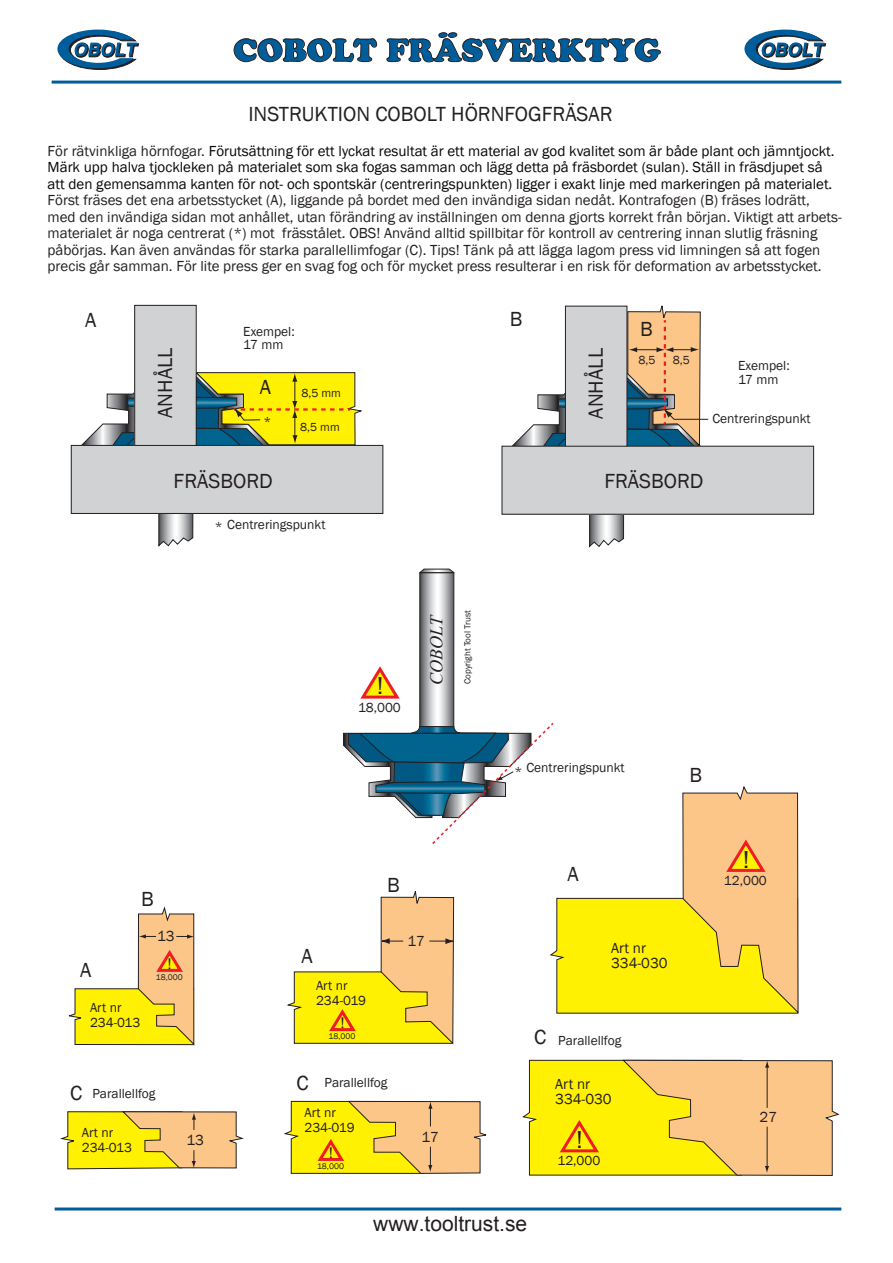
<style>
.page{position:relative;width:893px;height:1263px;background:#fff}
.page>*{position:absolute;margin:0;border:0;box-sizing:border-box;transform-origin:0 0}
.t1{font:31.5px "Cooper Black Std";color:#005d9c}
.t2{font:25.2px "Franklin Gothic";color:#231f20}
.t3{font:21px "Franklin Gothic";color:#231f20}
.t4{font:21px "Arial";color:#231f20}
.t5{font:italic 18px "Times New Roman";color:#231f20}
.t6{font:15.9px "Franklin Gothic";color:#231f20}
.t7{font:15px/16.5px "Franklin Gothic";color:#231f20}
.t8{font:15px/16.5px "Franklin Gothic";color:#050504}
.t9{font:13.5px/15px "Franklin Gothic";color:#231f20}
.t10{font:12px "Franklin Gothic";color:#231f20}
.t11{font:9px "Franklin Gothic";color:#231f20}
.t12{font:8.55px "Franklin Gothic";color:#231f20}
.s1{color:#231f20}
.s2{font-size:21px}
</style>
<div class="page">
<hr style="left:55px;top:1207px;width:786px;height:3px;background:#005d9c">
<hr style="left:52px;top:81px;width:789px;height:3px;background:#005d9c">
<svg style="left:57px;top:30px;width:82px;height:40px"></svg>
<svg style="left:744px;top:30px;width:82px;height:40px"></svg>
<svg style="left:234px;top:38px;width:143px;height:25px"></svg>
<svg style="left:387px;top:32px;width:274px;height:31px"></svg>
<div style="left:71px;top:445px;width:312px;height:68px;background:#d1d2d4"></div>
<div style="left:135px;top:305px;width:61px;height:140px;background:#d1d2d4"></div>
<div style="left:134px;top:305px;width:63px;height:141px;border:1px solid #231f20"></div>
<svg style="left:420px;top:568px;width:35px;height:6px"></svg>
<svg style="left:421px;top:574px;width:31px;height:147px"></svg>
<div style="left:419px;top:572px;width:35px;height:156px;border:1px solid #231f20"></div>
<svg style="left:360px;top:666px;width:40px;height:33px"></svg>
<div style="left:502px;top:446px;width:312px;height:68px;background:#d1d2d4"></div>
<div style="left:502px;top:446px;width:312px;height:69px;border:1px solid #231f20"></div>
<svg style="left:512px;top:305px;width:197px;height:243px"></svg>
<svg style="left:81px;top:371px;width:283px;height:176px"></svg>
<svg style="left:522px;top:1059px;width:318px;height:117px;background:#f7d64e"></svg>
<svg style="left:284px;top:1101px;width:203px;height:73px;background:#f3d150"></svg>
<svg style="left:60px;top:1111px;width:184px;height:58px;background:#f0d252"></svg>
<svg style="left:68px;top:906px;width:127px;height:140px"></svg>
<svg style="left:286px;top:721px;width:513px;height:324px"></svg>
<h1 class="t1" style="left:233px;top:31px;width:429px">COBOLT FRÄSVERKTYG</h1>
<h3 class="t3" style="left:248px;top:101px;width:366px">INSTRUKTION COBOLT HÖRNFOGFRÄSAR</h3>
<p class="t8" style="left:48px;top:143px;width:788px"><span class="s1">För rätvinkliga hörnfogar.</span> Förutsättning för ett lyckat resultat är ett material av god kvalitet som är både plant och jämntjockt.<br>Märk upp halva tjockleken på materialet som ska fogas samman och lägg detta på fräsbordet (sulan). Ställ in fräsdjupet så att den gemensamma kanten för not- och spontskär (centreringspunkten) ligger i exakt linje med markeringen på materialet.</p>
<p class="t7" style="left:48px;top:192px;width:796px">Först fräses det ena arbetsstycket (A), liggande på bordet med den invändiga sidan nedåt. Kontrafogen (B) fräses lodrätt,<br>med den invändiga sidan mot anhållet, utan förändring av inställningen om denna gjorts korrekt från början. Viktigt att arbets&shy;materialet är noga centrerat (*) mot frässtålet. OBS! Använd alltid spillbitar för kontroll av centrering innan slutlig fräsning påbörjas. Kan även användas för starka parallellimfogar (C). Tips! Tänk på att lägga lagom press vid limningen så att fogen precis går samman. För lite press ger en svag fog och för mycket press resulterar i en risk för deformation av arbetsstycket.</p>
<h3 class="t3" style="left:85px;top:307px;width:13px">A</h3>
<h3 class="t3" style="left:510px;top:306px;width:14px">B</h3>
<h3 class="t3" style="left:640px;top:316px;width:14px">B</h3>
<p class="t9" style="left:243px;top:325px;width:53px;line-height:13.5px">Exempel:<br>17 mm</p>
<h3 class="t3" style="left:152px;top:418px;width:72px;rotate:-90deg">ANHÅLL</h3>
<h3 class="t3" style="left:583px;top:419px;width:72px;rotate:-90deg">ANHÅLL</h3>
<p class="t10" style="left:638px;top:352px;width:19px">8,5</p>
<p class="t10" style="left:673px;top:353px;width:19px">8,5</p>
<p class="t9" style="left:738px;top:359px;width:53px;line-height:13.5px">Exempel:<br>17 mm</p>
<h3 class="t3" style="left:260px;top:374px;width:13px">A</h3>
<p class="t10" style="left:301px;top:385px;width:41px">8,5 mm</p>
<p class="t10" style="left:300px;top:419px;width:41px">8,5 mm</p>
<p class="t9" style="left:264px;top:414px;width:9px">*</p>
<p class="t9" style="left:712px;top:412px;width:100px">Centreringspunkt</p>
<h3 class="t3" style="left:174px;top:468px;width:101px">FRÄSBORD</h3>
<p class="t9" style="left:215px;top:517px;width:112px">* Centreringspunkt</p>
<h3 class="t3" style="left:604px;top:468px;width:101px">FRÄSBORD</h3>
<h3 class="t3" style="left:141px;top:886px;width:14px">B</h3>
<h3 class="t3" style="left:80px;top:957px;width:13px">A</h3>
<p class="t9" style="left:90px;top:1000px;width:52px">Art nr<br>234-013</p>
<p class="t7" style="left:157px;top:928px;width:19px">13</p>
<p class="t6" style="left:168px;top:953px;width:6px">!</p>
<p class="t12" style="left:156px;top:971px;width:28px">18,000</p>
<p class="t9" style="left:70px;top:1086px;width:87px"><span class="s2">C</span> Parallellfog</p>
<p class="t9" style="left:82px;top:1125px;width:52px">Art nr<br>234-013</p>
<p class="t7" style="left:186px;top:1132px;width:19px">13</p>
<h2 class="t2" style="left:377px;top:670px;width:8px">!</h2>
<p class="t9" style="left:358px;top:700px;width:44px">18,000</p>
<p class="t5" style="left:424px;top:685px;width:72px;rotate:-90deg">COBOLT</p>
<p class="t11" style="left:462px;top:684px;width:75px;rotate:-90deg">Copyright Tool Trust</p>
<p class="t9" style="left:526px;top:760px;width:100px">Centreringspunkt</p>
<p class="t9" style="left:515px;top:764px;width:9px">*</p>
<h3 class="t3" style="left:690px;top:762px;width:14px">B</h3>
<h3 class="t3" style="left:387px;top:872px;width:14px">B</h3>
<h3 class="t3" style="left:302px;top:943px;width:13px">A</h3>
<p class="t9" style="left:316px;top:978px;width:52px">Art nr<br>234-019</p>
<p class="t6" style="left:340px;top:1013px;width:6px">!</p>
<p class="t12" style="left:329px;top:1031px;width:28px">18,000</p>
<h3 class="t3" style="left:296px;top:1069px;width:14px">C</h3>
<p class="t9" style="left:325px;top:1075px;width:65px">Parallellfog</p>
<p class="t9" style="left:304px;top:1105px;width:52px">Art nr<br>234-019</p>
<p class="t6" style="left:329px;top:1142px;width:6px">!</p>
<p class="t12" style="left:317px;top:1160px;width:28px">18,000</p>
<p class="t7" style="left:407px;top:933px;width:19px">17</p>
<p class="t7" style="left:421px;top:1129px;width:19px">17</p>
<h3 class="t3" style="left:567px;top:861px;width:13px">A</h3>
<p class="t7" style="left:611px;top:941px;width:58px;line-height:15px">Art nr<br>334-030</p>
<h3 class="t3" style="left:534px;top:1024px;width:14px">C</h3>
<p class="t9" style="left:558px;top:1033px;width:65px">Parallellfog</p>
<p class="t7" style="left:555px;top:1077px;width:58px;line-height:15px">Art nr<br>334-030</p>
<h2 class="t2" style="left:576px;top:1124px;width:8px">!</h2>
<p class="t9" style="left:557px;top:1154px;width:44px">12,000</p>
<h3 class="t4" style="left:373px;top:1210px;width:156px">www.tooltrust.se</h3>
<h2 class="t2" style="left:743px;top:843px;width:8px">!</h2>
<p class="t9" style="left:724px;top:873px;width:44px">12,000</p>
<p class="t7" style="left:760px;top:1109px;width:19px">27</p>
</div>
